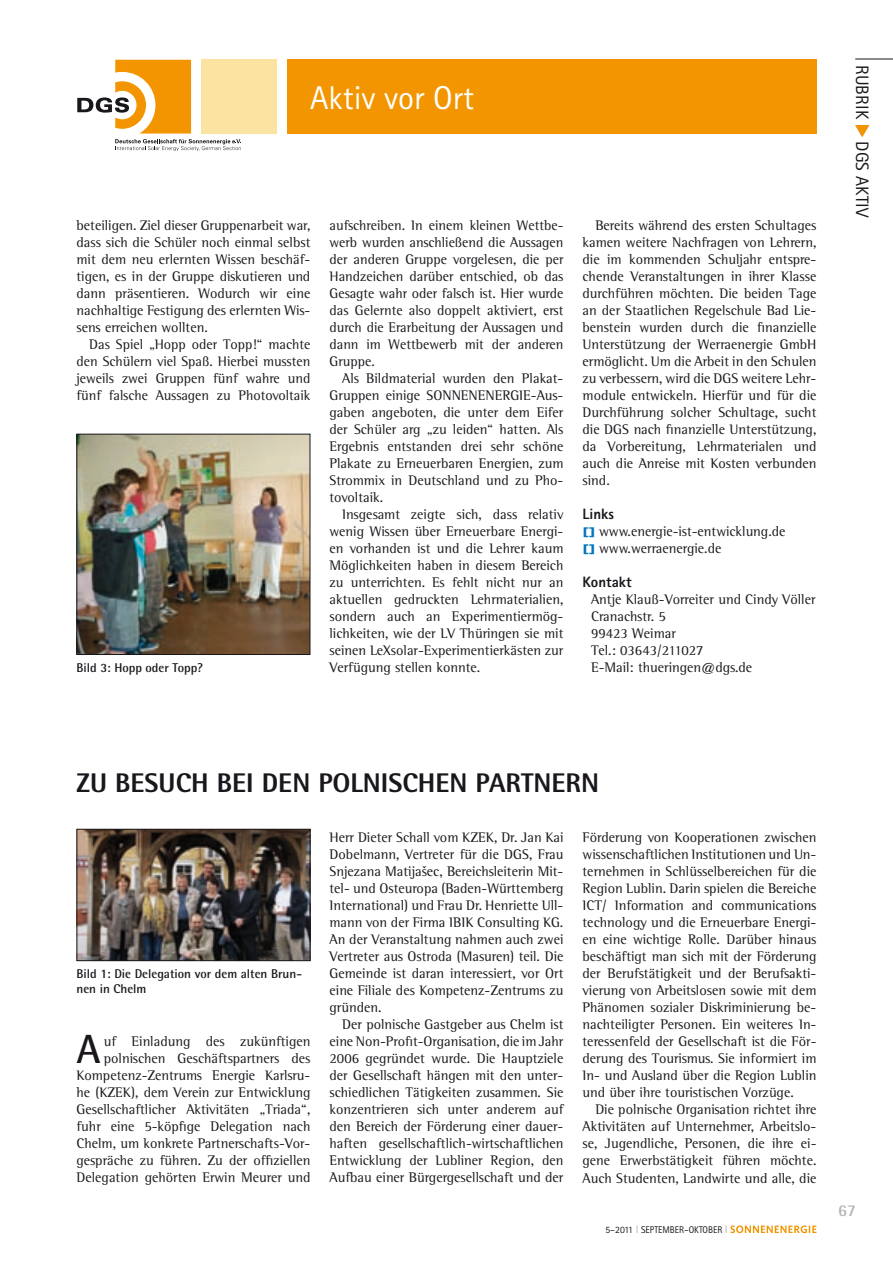
<style>
.page{position:relative;width:893px;height:1263px;background:#fff}
.page>*{position:absolute;margin:0;border:0;box-sizing:border-box;transform-origin:0 0}
.t1{font:700 40.8px "Rotis Semi Sans Std";color:#1a171c}
.t2{font:33px "Rotis Sans Serif Std";color:#fff}
.t3{font:800 27px "Rotis Semi Sans Std";color:#1a171c}
.t4{font:18px "Rotis Sans Serif Std";letter-spacing:.01em;color:#1a171c}
.t5{font:700 16.5px "Rotis Semi Sans Std";color:#b1b3b4}
.t6{font:800 15px "Rotis Sans Serif Std";color:#1a171c}
.t7{font:14.25px/17px "Rotis Semi Serif Std";color:#1a171c;text-align:justify}
.t8{font:700 12.75px/15px "Rotis Semi Sans Std";color:#1a171c}
.t9{font:9.75px "Rotis Sans Serif Std";color:#1a171c}
.s1{font-family:"Arial";font-weight:700;font-size:10.65px;color:#0076bd}
.s2{color:#0076bd}
.s3{font-size:10.8px;color:#b1b3b4}
</style>
<div class="page">
<svg style="left:730px;top:1225px;width:86px;height:8px"></svg>
<hr style="left:855px;top:59px;width:38px;height:1px;background:#1a171c">
<svg style="left:855px;top:125px;width:14px;height:12px"></svg>
<div style="left:202px;top:60px;width:75px;height:74px;background:#fbe4a2"></div>
<svg style="left:77px;top:60px;width:164px;height:91px"></svg>
<div style="left:287px;top:60px;width:529px;height:74px;background:#f39500"></div>
<img style="left:78px;top:436px;width:230px;height:217px">
<div style="left:76px;top:434px;width:234px;height:221px;border:1px solid #1a171c"></div>
<img style="left:79px;top:831px;width:229px;height:128px">
<div style="left:77px;top:829px;width:233px;height:132px;border:1px solid #1a171c"></div>
<h2 class="t2" style="left:310px;top:78px;width:165px">AKTIV VOR ORT</h2>
<p class="t7" style="left:77px;top:216px;width:235px">beteiligen. Ziel dieser Gruppenarbeit war, dass sich die Schüler noch einmal selbst mit dem neu erlernten Wissen beschäf&shy;tigen, es in der Gruppe diskutieren und dann präsentieren. Wodurch wir eine nachhaltige Festigung des erlernten Wis&shy;sens erreichen wollten.</p>
<p class="t7" style="left:77px;top:335px;width:235px;text-indent:13px">Das Spiel „Hopp oder Topp!“ machte den Schülern viel Spaß. Hierbei mussten jeweils zwei Gruppen fünf wahre und fünf falsche Aussagen zu Photovoltaik</p>
<p class="t7" style="left:330px;top:216px;width:235px">aufschreiben. In einem kleinen Wettbe&shy;werb wurden anschließend die Aussagen der anderen Gruppe vorgelesen, die per Handzeichen darüber entschied, ob das Gesagte wahr oder falsch ist. Hier wurde das Gelernte also doppelt aktiviert, erst durch die Erarbeitung der Aussagen und dann im Wettbewerb mit der anderen Gruppe.</p>
<p class="t7" style="left:330px;top:369px;width:235px;text-indent:13px">Als Bildmaterial wurden den Plakat-Gruppen einige SONNENENERGIE-Aus&shy;gaben angeboten, die unter dem Eifer der Schüler arg „zu leiden“ hatten. Als Ergebnis entstanden drei sehr schöne Plakate zu Erneuerbaren Energien, zum Strommix in Deutschland und zu Pho&shy;tovoltaik.</p>
<p class="t7" style="left:330px;top:505px;width:235px;text-indent:13px">Insgesamt zeigte sich, dass relativ wenig Wissen über Erneuerbare Energi&shy;en vorhanden ist und die Lehrer kaum Möglichkeiten haben in diesem Bereich zu unterrichten. Es fehlt nicht nur an aktuellen gedruckten Lehrmaterialien, sondern auch an Experimentiermög&shy;lichkeiten, wie der LV Thüringen sie mit seinen LeXsolar-Experimentierkästen zur Verfügung stellen konnte.</p>
<p class="t7" style="left:583px;top:216px;width:235px;text-indent:13px">Bereits während des ersten Schultages kamen weitere Nachfragen von Lehrern, die im kommenden Schuljahr entspre&shy;chende Veranstaltungen in ihrer Klasse durchführen möchten. Die beiden Tage an der Staatlichen Regelschule Bad Lie&shy;benstein wurden durch die finanzielle Unterstützung der Werraenergie GmbH ermöglicht. Um die Arbeit in den Schulen zu verbessern, wird die DGS weitere Lehr&shy;module entwickeln. Hierfür und für die Durchführung solcher Schultage, sucht die DGS nach finanzielle Unterstützung, da Vorbereitung, Lehrmaterialen und auch die Anreise mit Kosten verbunden sind.</p>
<p class="t6" style="left:583px;top:504px;width:33px">Links</p>
<p class="t7" style="left:583px;top:522px;width:204px"><span class="s1">[]</span> www.energie-ist-entwicklung.de <span class="s1">[]</span> www.werraenergie.de</p>
<p class="t6" style="left:583px;top:572px;width:51px">Kontakt</p>
<p class="t7" style="left:591px;top:590px;width:226px;text-align:left">Antje Klauß-Vorreiter und Cindy Völler<br>Cranachstr. 5<br>99423 Weimar<br>Tel.: 03643/211027</p>
<p class="t8" style="left:77px;top:660px;width:128px">Bild 3: Hopp oder Topp?</p>
<p class="t7" style="left:591px;top:659px;width:163px">E-Mail: thueringen@dgs.de</p>
<p class="t4" style="left:873px;top:65px;width:155px;rotate:90deg">RUBRIK <span class="s2">◆</span> DGS AKTIV</p>
<h3 class="t3" style="left:77px;top:766px;width:524px">ZU BESUCH BEI DEN POLNISCHEN PARTNERN</h3>
<p class="t8" style="left:77px;top:966px;width:227px">Bild 1: Die Delegation vor dem alten Brun&shy;nen in Chelm</p>
<h1 class="t1" style="left:77px;top:1024px;width:26px">A</h1>
<p class="t7" style="left:77px;top:1033px;width:235px;text-align:right">uf Einladung des zukünftigen polnischen Geschäftspartners des Kompetenz-Zentrums Energie Karlsru&shy;he (KZEK), dem Verein zur Entwicklung Gesellschaftlicher Aktivitäten „Triada“, fuhr eine 5-köpfige Delegation nach Chelm, um konkrete Partnerschafts-Vor&shy;gespräche zu führen. Zu der offiziellen Delegation gehörten Erwin Meurer und</p>
<p class="t7" style="left:330px;top:829px;width:235px">Herr Dieter Schall vom KZEK, Dr. Jan Kai Dobelmann, Vertreter für die DGS, Frau Snjezana Matijašec, Bereichsleiterin Mit&shy;tel- und Osteuropa (Baden-Württemberg International) und Frau Dr. Henriette Ull&shy;mann von der Firma IBIK Consulting KG.<br>An der Veranstaltung nahmen auch zwei Vertreter aus Ostroda (Masuren) teil. Die Gemeinde ist daran interessiert, vor Ort eine Filiale des Kompetenz-Zentrums zu gründen.</p>
<p class="t7" style="left:330px;top:1016px;width:235px;text-indent:13px">Der polnische Gastgeber aus Chelm ist eine Non-Profit-Organisation, die im Jahr 2006 gegründet wurde. Die Hauptziele der Gesellschaft hängen mit den unter&shy;schiedlichen Tätigkeiten zusammen. Sie konzentrieren sich unter anderem auf den Bereich der Förderung einer dauer&shy;haften gesellschaftlich-wirtschaftlichen Entwicklung der Lubliner Region, den Aufbau einer Bürgergesellschaft und der</p>
<p class="t7" style="left:583px;top:829px;width:235px">Förderung von Kooperationen zwischen wissenschaftlichen Institutionen und Un&shy;ternehmen in Schlüsselbereichen für die Region Lublin. Darin spielen die Bereiche ICT/ Information and communications technology und die Erneuerbare Energi&shy;en eine wichtige Rolle. Darüber hinaus beschäftigt man sich mit der Förderung der Berufstätigkeit und der Berufsakti&shy;vierung von Arbeitslosen sowie mit dem Phänomen sozialer Diskriminierung be&shy;nachteiligter Personen. Ein weiteres In&shy;teressenfeld der Gesellschaft ist die För&shy;derung des Tourismus. Sie informiert im In- und Ausland über die Region Lublin und über ihre touristischen Vorzüge.</p>
<p class="t7" style="left:583px;top:1101px;width:235px;text-indent:13px">Die polnische Organisation richtet ihre Aktivitäten auf Unternehmer, Arbeitslo&shy;se, Jugendliche, Personen, die ihre ei&shy;gene Erwerbstätigkeit führen möchte.<br>Auch Studenten, Landwirte und alle, die</p>
<p class="t9" style="left:605px;top:1223px;width:124px">5–2011 <span class="s3">I</span> SEPTEMBER–OKTOBER <span class="s3">I</span></p>
<p class="t5" style="left:838px;top:1200px;width:19px">67</p>
</div>
